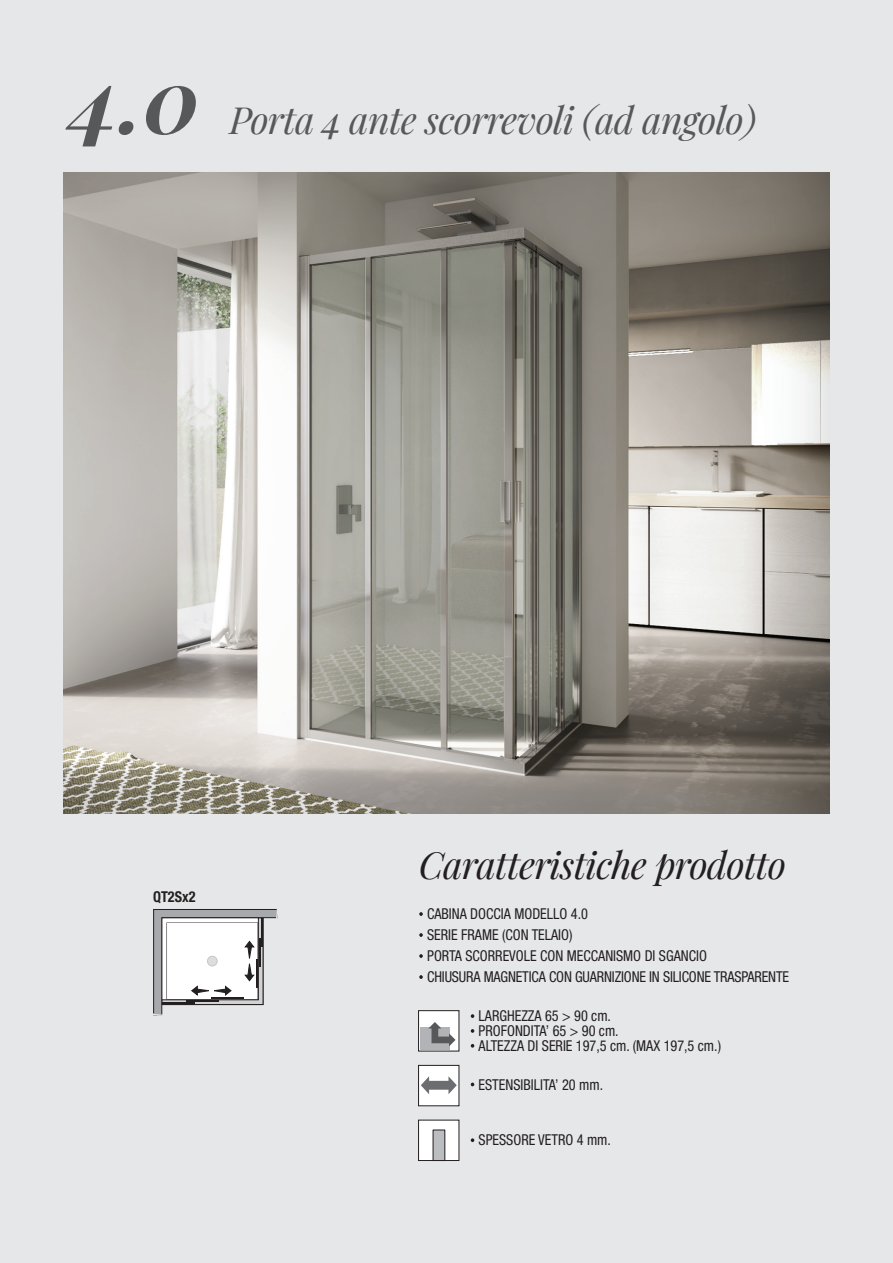
<style>
.page{position:relative;width:893px;height:1263px;background:#e6e7e9}
.page>*{position:absolute;margin:0;border:0;box-sizing:border-box;transform-origin:0 0}
.MODELLO{font:italic 700 90px "Playfair Display";color:#57585a}
.NOME_BOX_DOCCIA{font:italic 37.5px "Playfair Display";letter-spacing:-.02em;color:#57585a}
.t1{font:italic 37.5px "Playfair Display";letter-spacing:-.02em;color:#231f20}
.CARATTERISTICHE{font:15px "Helvetica Roman Condensed";color:#231f20;scale:.95 1}
.CARATTERISTICHE-2{font:700 condensed 15px "Helvetica Neue LT Std";color:#231f20;scale:.95 1}
</style>
<div class="page">
<img style="left:64px;top:172px;width:765px;height:641px">
<svg style="left:419px;top:912px;width:4px;height:4px"></svg>
<svg style="left:419px;top:933px;width:4px;height:4px"></svg>
<svg style="left:419px;top:954px;width:4px;height:4px"></svg>
<svg style="left:419px;top:975px;width:4px;height:4px"></svg>
<div style="left:419px;top:1065px;width:40px;height:41px;background:#fff"></div>
<div style="left:418px;top:1065px;width:41px;height:41px;border:1px solid #231f20"></div>
<svg style="left:421px;top:1076px;width:36px;height:18px"></svg>
<div style="left:419px;top:1011px;width:40px;height:40px;background:#fff"></div>
<div style="left:418px;top:1010px;width:41px;height:41px;border:1px solid #231f20"></div>
<div style="left:420px;top:1027px;width:30px;height:22px;background:#b2b3b7"></div>
<svg style="left:428px;top:1022px;width:27px;height:24px"></svg>
<svg style="left:471px;top:1082px;width:3px;height:4px"></svg>
<svg style="left:471px;top:1138px;width:3px;height:4px"></svg>
<div style="left:419px;top:1120px;width:40px;height:40px;background:#fff"></div>
<div style="left:418px;top:1120px;width:41px;height:41px;border:1px solid #231f20"></div>
<div style="left:433px;top:1130px;width:12px;height:30px;background:#bcbdc0"></div>
<div style="left:433px;top:1129px;width:12px;height:32px;border:1px solid #231f20"></div>
<svg style="left:153px;top:909px;width:125px;height:107px"></svg>
<svg style="left:471px;top:1014px;width:3px;height:4px"></svg>
<svg style="left:471px;top:1029px;width:3px;height:4px"></svg>
<svg style="left:471px;top:1044px;width:3px;height:4px"></svg>
<p class="MODELLO" style="left:71px;top:38px;width:131px">4.0</p>
<p class="NOME_BOX_DOCCIA" style="left:229px;top:91px;width:528px">Porta 4 ante scorrevoli (ad angolo)</p>
<p class="CARATTERISTICHE-2" style="left:153px;top:887px;width:46px">QT2Sx2</p>
<p class="t1" style="left:419px;top:835px;width:369px">Caratteristiche prodotto</p>
<p class="CARATTERISTICHE" style="left:427px;top:905px;width:171px">CABINA DOCCIA MODELLO 4.0</p>
<p class="CARATTERISTICHE" style="left:427px;top:926px;width:155px">SERIE FRAME (CON TELAIO)</p>
<p class="CARATTERISTICHE" style="left:427px;top:947px;width:296px">PORTA SCORREVOLE CON MECCANISMO DI SGANCIO</p>
<p class="CARATTERISTICHE" style="left:427px;top:968px;width:382px">CHIUSURA MAGNETICA CON GUARNIZIONE IN SILICONE TRASPARENTE</p>
<p class="CARATTERISTICHE" style="left:479px;top:1007px;width:141px">LARGHEZZA 65 &gt; 90 cm.</p>
<p class="CARATTERISTICHE" style="left:479px;top:1037px;width:257px">ALTEZZA DI SERIE 197,5 cm. (MAX 197,5 cm.)</p>
<p class="CARATTERISTICHE" style="left:479px;top:1022px;width:149px">PROFONDITA’ 65 &gt; 90 cm.</p>
<p class="CARATTERISTICHE" style="left:479px;top:1076px;width:133px">ESTENSIBILITA’ 20 mm.</p>
<p class="CARATTERISTICHE" style="left:479px;top:1131px;width:141px">SPESSORE VETRO 4 mm.</p>
</div>
